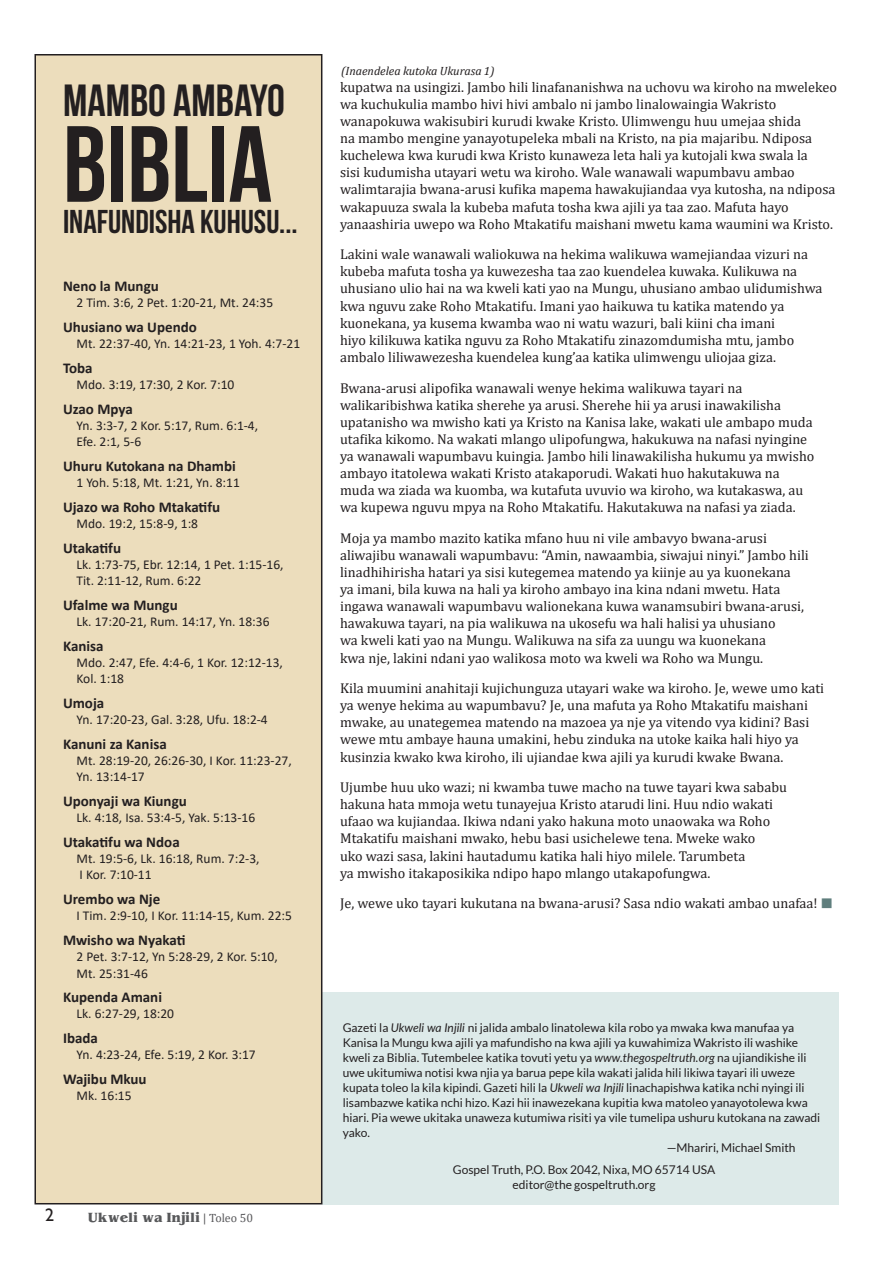
<style>
.page{position:relative;width:893px;height:1263px;background:#fff}
.page>*{position:absolute;margin:0;border:0;box-sizing:border-box;transform-origin:0 0}
.WTBT_Title{font:700 108px "Bebas Neue";color:#231f20}
.WTBT_Title-2{font:700 45px "Bebas Neue";color:#231f20}
.WTBT_Title-3{font:700 33px "Bebas Neue";color:#231f20}
.t1{font:18px "Gill Sans";color:#231f20}
.WTBT_Topic{font:700 15px "Calibri";color:#231f20}
.Body{font:14.25px/17.1px "Cambria";color:#231f20}
.WTBT_References{font:13.5px/16.2px "Calibri";color:#231f20}
.Page_2_Info{font:12px/15px "Lato";color:#231f20}
.Continued_from{font:italic 12px "Cambria";color:#231f20}
.Body-2{font:700 12px "Benguiat";color:#57585a}
.s1{font-family:"Cambria";font-weight:400}
.s2{font-family:"Cambria";font-weight:400;color:#5a5a5d}
.s3{color:#5f7e7d}
.s4{font-style:italic}
</style>
<div class="page">
<div style="left:322px;top:992px;width:517px;height:212px;background:#ddeae9"></div>
<div style="left:35px;top:55px;width:287px;height:1149px;background:#ecddbc"></div>
<div style="left:34px;top:54px;width:288px;height:1150px;border:2px solid #231f20"></div>
<p class="WTBT_Title-2" style="left:63px;top:76px;width:224px">MAMBO AMBAYO</p>
<p class="WTBT_Title" style="left:63px;top:105px;width:211px">BIBLIA</p>
<p class="WTBT_Title-3" style="left:63px;top:204px;width:236px">INAFUNDISHA KUHUSU...</p>
<p class="WTBT_Topic" style="left:63px;top:275px;width:97px">Neno la Mungu</p>
<p class="WTBT_References" style="left:76px;top:294px;width:198px">2 Tim. 3:6, 2 Pet. 1:20-21, Mt. 24:35</p>
<p class="WTBT_Topic" style="left:63px;top:316px;width:135px">Uhusiano wa Upendo</p>
<p class="WTBT_References" style="left:76px;top:335px;width:225px">Mt. 22:37-40, Yn. 14:21-23, 1 Yoh. 4:7-21</p>
<p class="WTBT_Topic" style="left:63px;top:357px;width:31px">Toba</p>
<p class="WTBT_References" style="left:76px;top:376px;width:159px">Mdo. 3:19, 17:30, 2 Kor. 7:10</p>
<p class="WTBT_Topic" style="left:63px;top:398px;width:71px">Uzao Mpya</p>
<p class="WTBT_References" style="left:76px;top:417px;width:183px">Yn. 3:3-7, 2 Kor. 5:17, Rum. 6:1-4,<br>Efe. 2:1, 5-6</p>
<p class="WTBT_Topic" style="left:63px;top:455px;width:174px">Uhuru Kutokana na Dhambi</p>
<p class="WTBT_References" style="left:76px;top:474px;width:165px">1 Yoh. 5:18, Mt. 1:21, Yn. 8:11</p>
<p class="WTBT_Topic" style="left:63px;top:496px;width:159px">Ujazo wa Roho Mtakatifu</p>
<p class="WTBT_References" style="left:76px;top:515px;width:123px">Mdo. 19:2, 15:8-9, 1:8</p>
<p class="WTBT_Topic" style="left:63px;top:537px;width:60px">Utakatifu</p>
<p class="WTBT_References" style="left:76px;top:556px;width:209px">Lk. 1:73-75, Ebr. 12:14, 1 Pet. 1:15-16,<br>Tit. 2:11-12, Rum. 6:22</p>
<p class="WTBT_Topic" style="left:63px;top:594px;width:116px">Ufalme wa Mungu</p>
<p class="WTBT_References" style="left:76px;top:613px;width:195px">Lk. 17:20-21, Rum. 14:17, Yn. 18:36</p>
<p class="WTBT_Topic" style="left:63px;top:635px;width:42px">Kanisa</p>
<p class="WTBT_References" style="left:76px;top:654px;width:208px">Mdo. 2:47, Efe. 4:4-6, 1 Kor. 12:12-13,<br>Kol. 1:18</p>
<p class="WTBT_Topic" style="left:63px;top:692px;width:43px">Umoja</p>
<p class="WTBT_References" style="left:76px;top:711px;width:193px">Yn. 17:20-23, Gal. 3:28, Ufu. 18:2-4</p>
<p class="WTBT_Topic" style="left:63px;top:733px;width:105px">Kanuni za Kanisa</p>
<p class="WTBT_References" style="left:76px;top:752px;width:217px">Mt. 28:19-20, 26:26-30, I Kor. 11:23-27,<br>Yn. 13:14-17</p>
<p class="WTBT_Topic" style="left:63px;top:790px;width:125px">Uponyaji wa Kiungu</p>
<p class="WTBT_References" style="left:76px;top:809px;width:180px">Lk. 4:18, Isa. 53:4-5, Yak. 5:13-16</p>
<p class="WTBT_Topic" style="left:63px;top:831px;width:118px">Utakatifu wa Ndoa</p>
<p class="WTBT_References" style="left:76px;top:850px;width:185px">Mt. 19:5-6, Lk. 16:18, Rum. 7:2-3,<br>I Kor. 7:10-11</p>
<p class="WTBT_Topic" style="left:63px;top:888px;width:99px">Urembo wa Nje</p>
<p class="WTBT_References" style="left:76px;top:907px;width:217px">I Tim. 2:9-10, I Kor. 11:14-15, Kum. 22:5</p>
<p class="WTBT_Topic" style="left:63px;top:929px;width:124px">Mwisho wa Nyakati</p>
<p class="WTBT_References" style="left:76px;top:948px;width:203px">2 Pet. 3:7-12, Yn 5:28-29, 2 Kor. 5:10,<br>Mt. 25:31-46</p>
<p class="WTBT_Topic" style="left:63px;top:987px;width:101px">Kupenda Amani</p>
<p class="WTBT_References" style="left:76px;top:1005px;width:99px">Lk. 6:27-29, 18:20</p>
<p class="WTBT_Topic" style="left:63px;top:1028px;width:36px">Ibada</p>
<p class="WTBT_References" style="left:76px;top:1046px;width:181px">Yn. 4:23-24, Efe. 5:19, 2 Kor. 3:17</p>
<p class="WTBT_Topic" style="left:63px;top:1068px;width:85px">Wajibu Mkuu</p>
<p class="WTBT_References" style="left:76px;top:1087px;width:57px">Mk. 16:15</p>
<p class="t1" style="left:45px;top:1205px;width:10px">2</p>
<p class="Body-2" style="left:88px;top:1209px;width:167px">Ukweli wa Injili <span class="s1">|</span> <span class="s2">Toleo 50</span></p>
<p class="Continued_from" style="left:341px;top:63px;width:155px">(Inaendelea kutoka Ukurasa 1)</p>
<p class="Body" style="left:340px;top:78px;width:498px">kupatwa na usingizi. Jambo hili linafananishwa na uchovu wa kiroho na mwelekeo wa kuchukulia mambo hivi hivi ambalo ni jambo linalowaingia Wakristo wanapokuwa wakisubiri kurudi kwake Kristo. Ulimwengu huu umejaa shida<br>na mambo mengine yanayotupeleka mbali na Kristo, na pia majaribu. Ndiposa kuchelewa kwa kurudi kwa Kristo kunaweza leta hali ya kutojali kwa swala la<br>sisi kudumisha utayari wetu wa kiroho. Wale wanawali wapumbavu ambao walimtarajia bwana-arusi kufika mapema hawakujiandaa vya kutosha, na ndiposa wakapuuza swala la kubeba mafuta tosha kwa ajili ya taa zao. Mafuta hayo yanaashiria uwepo wa Roho Mtakatifu maishani mwetu kama waumini wa Kristo.</p>
<p class="Body" style="left:340px;top:246px;width:484px">Lakini wale wanawali waliokuwa na hekima walikuwa wamejiandaa vizuri na kubeba mafuta tosha ya kuwezesha taa zao kuendelea kuwaka. Kulikuwa na uhusiano ulio hai na wa kweli kati yao na Mungu, uhusiano ambao ulidumishwa kwa nguvu zake Roho Mtakatifu. Imani yao haikuwa tu katika matendo ya kuonekana, ya kusema kwamba wao ni watu wazuri, bali kiini cha imani<br>hiyo kilikuwa katika nguvu za Roho Mtakatifu zinazomdumisha mtu, jambo ambalo liliwawezesha kuendelea kung’aa katika ulimwengu uliojaa giza.</p>
<p class="Body" style="left:340px;top:379px;width:476px">Bwana-arusi alipofika wanawali wenye hekima walikuwa tayari na walikaribishwa katika sherehe ya arusi. Sherehe hii ya arusi inawakilisha upatanisho wa mwisho kati ya Kristo na Kanisa lake, wakati ule ambapo muda utafika kikomo. Na wakati mlango ulipofungwa, hakukuwa na nafasi nyingine ya wanawali wapumbavu kuingia. Jambo hili linawakilisha hukumu ya mwisho ambayo itatolewa wakati Kristo atakaporudi. Wakati huo hakutakuwa na muda wa ziada wa kuomba, wa kutafuta uvuvio wa kiroho, wa kutakaswa, au wa kupewa nguvu mpya na Roho Mtakatifu. Hakutakuwa na nafasi ya ziada.</p>
<p class="Body" style="left:340px;top:529px;width:470px">Moja ya mambo mazito katika mfano huu ni vile ambavyo bwana-arusi aliwajibu wanawali wapumbavu: “Amin, nawaambia, siwajui ninyi.” Jambo hili linadhihirisha hatari ya sisi kutegemea matendo ya kiinje au ya kuonekana<br>ya imani, bila kuwa na hali ya kiroho ambayo ina kina ndani mwetu. Hata ingawa wanawali wapumbavu walionekana kuwa wanamsubiri bwana-arusi, hawakuwa tayari, na pia walikuwa na ukosefu wa hali halisi ya uhusiano<br>wa kweli kati yao na Mungu. Walikuwa na sifa za uungu wa kuonekana<br>kwa nje, lakini ndani yao walikosa moto wa kweli wa Roho wa Mungu.</p>
<p class="Body" style="left:340px;top:680px;width:486px">Kila muumini anahitaji kujichunguza utayari wake wa kiroho. Je, wewe umo kati ya wenye hekima au wapumbavu? Je, una mafuta ya Roho Mtakatifu maishani mwake, au unategemea matendo na mazoea ya nje ya vitendo vya kidini? Basi wewe mtu ambaye hauna umakini, hebu zinduka na utoke kaika hali hiyo ya kusinzia kwako kwa kiroho, ili ujiandae kwa ajili ya kurudi kwake Bwana.</p>
<p class="Body" style="left:340px;top:779px;width:448px">Ujumbe huu uko wazi; ni kwamba tuwe macho na tuwe tayari kwa sababu hakuna hata mmoja wetu tunayejua Kristo atarudi lini. Huu ndio wakati ufaao wa kujiandaa. Ikiwa ndani yako hakuna moto unaowaka wa Roho Mtakatifu maishani mwako, hebu basi usichelewe tena. Mweke wako<br>uko wazi sasa, lakini hautadumu katika hali hiyo milele. Tarumbeta<br>ya mwisho itakaposikika ndipo hapo mlango utakapofungwa.</p>
<p class="Body" style="left:340px;top:895px;width:494px">Je, wewe uko tayari kukutana na bwana-arusi? Sasa ndio wakati ambao unafaa! <span class="s3">■</span></p>
<p class="Page_2_Info" style="left:343px;top:1020px;width:479px">Gazeti la <span class="s4">Ukweli wa Injili</span> ni jalida ambalo linatolewa kila robo ya mwaka kwa manufaa ya Kanisa la Mungu kwa ajili ya mafundisho na kwa ajili ya kuwahimiza Wakristo ili washike kweli za Biblia. Tutembelee katika tovuti yetu ya <span class="s4">www.thegospeltruth.org</span> na ujiandikishe ili uwe ukitumiwa notisi kwa njia ya barua pepe kila wakati jalida hili likiwa tayari ili uweze kupata toleo la kila kipindi. Gazeti hili la <span class="s4">Ukweli wa Injili</span> linachapishwa katika nchi nyingi ili lisambazwe katika nchi hizo. Kazi hii inawezekana kupitia kwa matoleo yanayotolewa kwa hiari. Pia wewe ukitaka unaweza kutumiwa risiti ya vile tumelipa ushuru kutokana na zawadi yako.</p>
<p class="Page_2_Info" style="left:667px;top:1140px;width:130px">—Mhariri, Michael Smith</p>
<p class="Page_2_Info" style="left:453px;top:1162px;width:264px">Gospel Truth, P.O. Box 2042, Nixa, MO 65714 USA</p>
<p class="Page_2_Info" style="left:513px;top:1177px;width:144px">editor@the gospeltruth.org</p>
</div>
